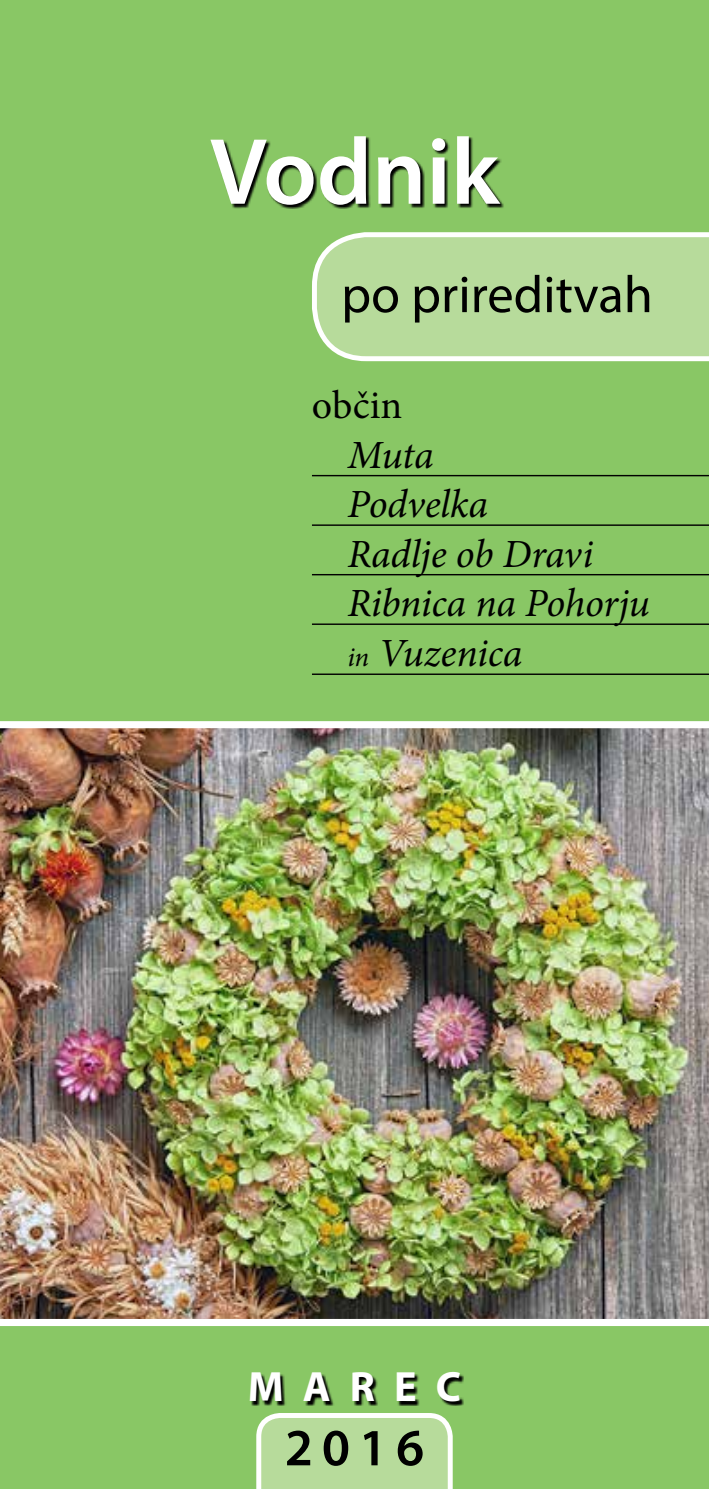
<style>
.page{position:relative;width:709px;height:1489px;background:#fff}
.page>*{position:absolute;margin:0;border:0;box-sizing:border-box;transform-origin:0 0}
.t1{font:600 95px "Myriad Pro";color:#fff}
.t2{font:52.5px "Myriad Pro";color:#000}
.t3{font:600 52.5px "Myriad Pro";color:#000}
.t4{font:700 42.5px "Myriad Pro";letter-spacing:.45em;color:#fff}
.t5{font:italic 40px/49.5px "Minion Pro";letter-spacing:-.01em;color:#000}
.t6{font:40px "Minion Pro";color:#000}
.s1{font-size:27.5px}
</style>
<div class="page">
<div style="left:0;top:0;width:709px;height:1488px;background:#89c765"></div>
<svg style="left:312px;top:232px;width:397px;height:129px;background:#bcdda2"></svg>
<svg style="left:212px;top:138px;width:292px;height:71px"></svg>
<hr style="left:312px;top:475px;width:397px;height:1px;background:#000">
<hr style="left:312px;top:524px;width:397px;height:2px;background:#000">
<hr style="left:312px;top:574px;width:397px;height:1px;background:#000">
<hr style="left:312px;top:623px;width:397px;height:2px;background:#000">
<hr style="left:312px;top:673px;width:397px;height:2px;background:#000">
<svg style="left:256px;top:1413px;width:197px;height:75px;background:#bddea4"></svg>
<svg style="left:251px;top:1374px;width:213px;height:31px"></svg>
<img style="left:0;top:721px;width:709px;height:604px">
<h1 class="t1" style="left:210px;top:111px;width:291px">Vodnik</h1>
<h2 class="t2" style="left:341px;top:262px;width:313px">po prireditvah</h2>
<p class="t6" style="left:312px;top:378px;width:92px">občin</p>
<p class="t5" style="left:347px;top:430px;width:304px">Muta<br>Podvelka<br>Radlje ob Dravi<br>Ribnica na Pohorju <span class="s1">in</span> Vuzenica</p>
<p class="t4" style="left:248px;top:1358px;width:215px">MAREC</p>
<h2 class="t3" style="left:285px;top:1413px;width:141px">2016</h2>
</div>
